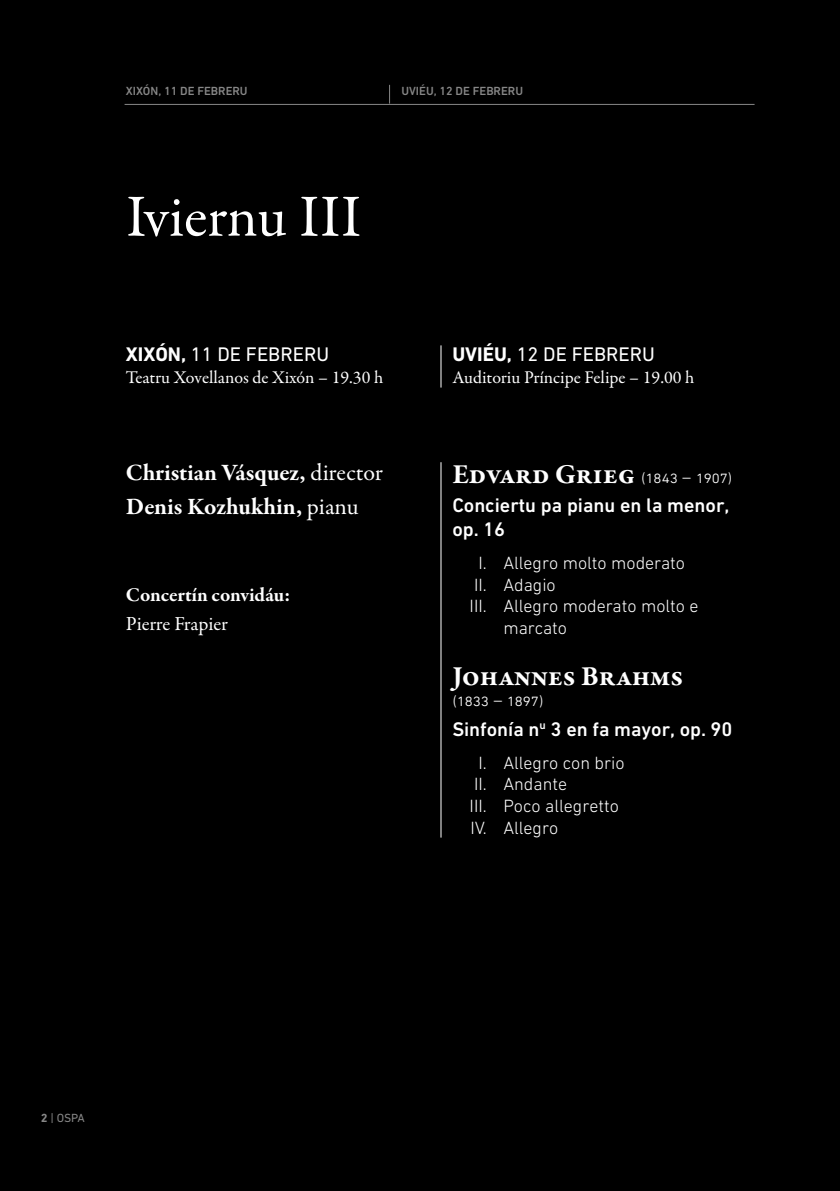
<style>
.page{position:relative;width:840px;height:1191px;background:#fff}
.page>*{position:absolute;margin:0;border:0;box-sizing:border-box;transform-origin:0 0}
.t1{font:60px "Garamond Premr Pro";color:#fff}
.t2{font:700 28px "Garamond Premr Pro";color:#fff}
.t3{font:700 24px/34.4px "Garamond Premr Pro";letter-spacing:-.005em;color:#fff}
.t4{font:500 20px/24px "DIN Next W1 G";color:#fff}
.t5{font:20px "DIN Next W1 G";color:#fff}
.t6{font:700 20px "Garamond Premr Pro";color:#fff}
.t7{font:20px "Garamond Premr Pro";color:#fff}
.t8{font:300 18px/21.6px "DIN Next W1 G";color:#fff}
.t9{font:18px "Garamond Premr Pro";color:#fff}
.t10{font:500 12px "DIN Next W1 G";color:#878787}
.t11{font:12px "DIN Next W1 G";color:#878787}
.s1{font-weight:700}
.s2{font-weight:400}
.s3{font-family:"DIN Next W1 G";font-weight:300;font-size:18px}
</style>
<div class="page">
<div style="left:0;top:0;width:839px;height:1191px;background:#000"></div>
<hr style="left:440px;top:345px;width:1px;height:42px;background:#fff">
<hr style="left:440px;top:462px;width:1px;height:375px;background:#fff">
<hr style="left:124px;top:104px;width:630px;height:1px;background:#878787">
<svg style="left:389px;top:85px;width:1px;height:19px"></svg>
<p class="t10" style="left:126px;top:84px;width:123px">Xixón, 11 de febreru</p>
<p class="t10" style="left:401px;top:84px;width:123px">UVIÉU, 12 de febreru</p>
<h1 class="t1" style="left:126px;top:181px;width:236px">Iviernu III</h1>
<p class="t5" style="left:126px;top:343px;width:204px"><span class="s1">XIXÓN,</span> 11 DE FEBRERU</p>
<p class="t9" style="left:126px;top:366px;width:259px">Teatru Xovellanos de Xixón – 19.30 h</p>
<h3 class="t3" style="left:126px;top:455px;width:258px">Christian Vásquez, <span class="s2">director<br></span>Denis Kozhukhin, <span class="s2">pianu</span></h3>
<p class="t6" style="left:126px;top:582px;width:166px">Concertín convidáu:</p>
<p class="t7" style="left:126px;top:612px;width:103px">Pierre Frapier</p>
<p class="t5" style="left:452px;top:343px;width:204px"><span class="s1">UVIÉU,</span> 12 DE FEBRERU</p>
<p class="t9" style="left:452px;top:366px;width:243px">Auditoriu Príncipe Felipe – 19.00 h</p>
<h2 class="t2" style="left:452px;top:456px;width:281px">Edvard Grieg <span class="s3">(1843 – 1907)</span></h2>
<p class="t4" style="left:452px;top:493px;width:278px">Conciertu pa pianu en la menor, op. 16</p>
<p class="t8" style="left:478px;top:552px;width:208px">I. Allegro molto moderato</p>
<p class="t8" style="left:474px;top:573px;width:83px">II. Adagio</p>
<p class="t8" style="left:469px;top:595px;width:230px">III. Allegro moderato molto e</p>
<p class="t8" style="left:503px;top:617px;width:65px">marcato</p>
<h2 class="t2" style="left:452px;top:658px;width:232px">Johannes Brahms</h2>
<p class="t8" style="left:452px;top:689px;width:93px">(1833 – 1897)</p>
<p class="t4" style="left:452px;top:717px;width:281px">Sinfonía n<sup>u</sup> 3 en fa mayor, op. 90</p>
<p class="t8" style="left:469px;top:751px;width:156px;text-indent:9px">I. Allegro con brio<br>II. Andante<br>III. Poco allegretto<br>IV. Allegro</p>
<p class="t11" style="left:41px;top:1111px;width:45px"><span class="s1">2</span> | OSPA</p>
</div>
